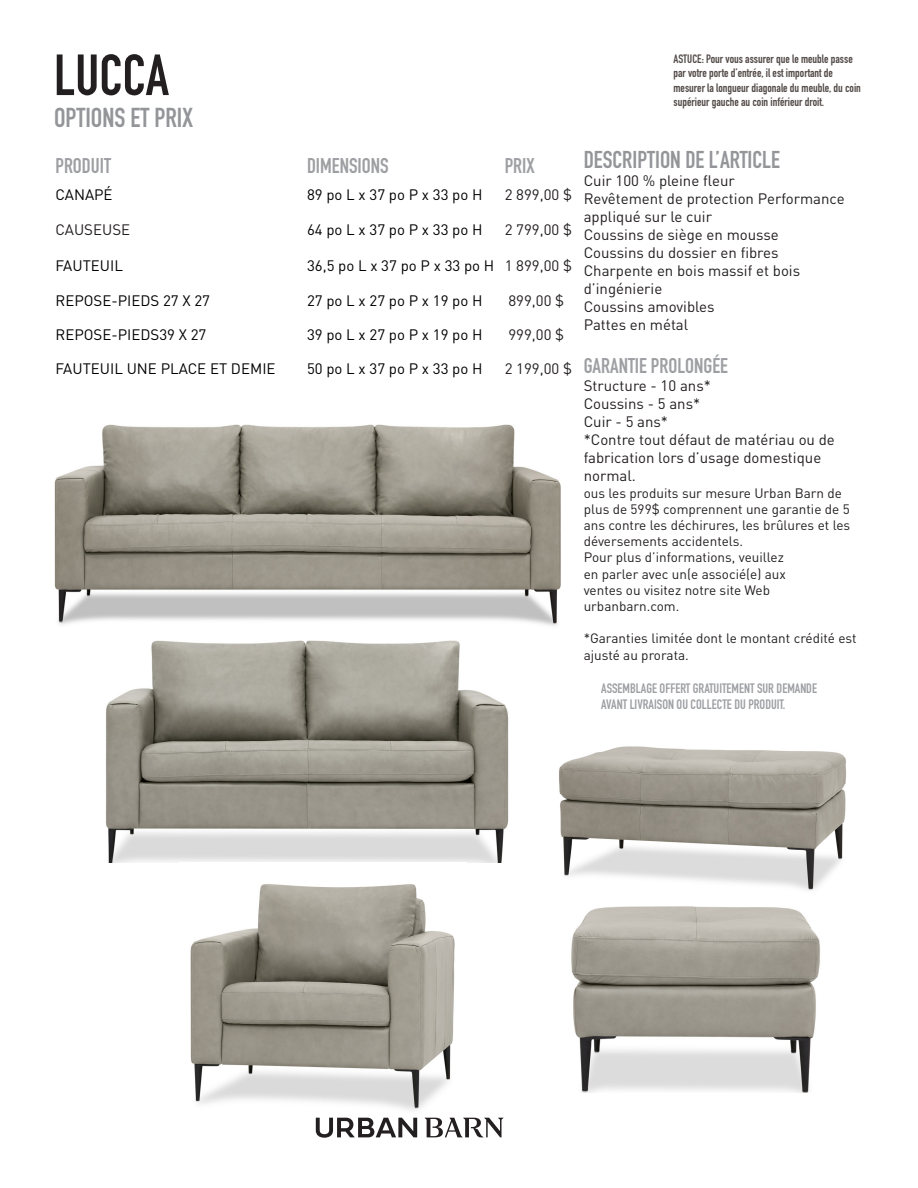
<style>
.page{position:relative;width:918px;height:1188px;background:#fff}
.page>*{position:absolute;margin:0;border:0;box-sizing:border-box;transform-origin:0 0}
.t1{font:57px "DIN Engschrift Std";color:#231f20}
.t2{font:27px "DIN Engschrift Std";color:#939598}
.t3{font:24px "DIN Engschrift Std";color:#939598}
.t4{font:21px "DIN Engschrift Std";color:#9d9fa2}
.t5{font:15px/18px "DINOT";color:#231f20}
.t6{font:15px "DINOT";color:#000}
.t7{font:13.5px/16.2px "DINOT";color:#231f20}
.t8{font:13.5px/16.2px "DIN Engschrift Std";color:#9d9fa2}
.Grade{font:12px/14.4px "DIN Engschrift Std";color:#524a47}
</style>
<div class="page">
<img style="left:54px;top:424px;width:507px;height:202px">
<img style="left:105px;top:640px;width:404px;height:223px">
<img style="left:190px;top:884px;width:276px;height:234px">
<img style="left:571px;top:906px;width:249px;height:186px">
<img style="left:559px;top:746px;width:288px;height:144px">
<svg style="left:316px;top:1118px;width:101px;height:20px"></svg>
<svg style="left:425px;top:1118px;width:79px;height:19px"></svg>
<p class="t1" style="left:54px;top:42px;width:116px">LUCCA</p>
<p class="t2" style="left:54px;top:101px;width:140px">OPTIONS ET PRIX</p>
<p class="t4" style="left:56px;top:153px;width:57px">PRODUIT</p>
<p class="t4" style="left:307px;top:153px;width:83px">DIMENSIONS</p>
<p class="t4" style="left:505px;top:153px;width:31px">PRIX</p>
<p class="t6" style="left:56px;top:185px;width:59px">CANAPÉ</p>
<p class="t6" style="left:307px;top:185px;width:177px">89 po L x 37 po P x 33 po H</p>
<p class="t5" style="left:505px;top:185px;width:69px">2 899,00 $</p>
<p class="t5" style="left:56px;top:220px;width:76px">CAUSEUSE</p>
<p class="t6" style="left:307px;top:220px;width:177px">64 po L x 37 po P x 33 po H</p>
<p class="t5" style="left:505px;top:220px;width:69px">2 799,00 $</p>
<p class="t6" style="left:56px;top:256px;width:69px">FAUTEUIL</p>
<p class="t6" style="left:307px;top:256px;width:189px">36,5 po L x 37 po P x 33 po H</p>
<p class="t5" style="left:505px;top:256px;width:69px">1 899,00 $</p>
<p class="t6" style="left:56px;top:290px;width:156px">REPOSE-PIEDS 27 X 27</p>
<p class="t6" style="left:307px;top:290px;width:177px">27 po L x 27 po P x 19 po H</p>
<p class="t5" style="left:508px;top:291px;width:57px">899,00 $</p>
<p class="t6" style="left:56px;top:324px;width:152px">REPOSE-PIEDS39 X 27</p>
<p class="t6" style="left:307px;top:324px;width:177px">39 po L x 27 po P x 19 po H</p>
<p class="t5" style="left:508px;top:325px;width:57px">999,00 $</p>
<p class="t6" style="left:56px;top:358px;width:222px">FAUTEUIL UNE PLACE ET DEMIE</p>
<p class="t6" style="left:307px;top:358px;width:177px">50 po L x 37 po P x 33 po H</p>
<p class="t5" style="left:505px;top:359px;width:69px">2 199,00 $</p>
<p class="Grade" style="left:674px;top:52px;width:189px">ASTUCE: Pour vous assurer que le meuble passe par votre porte d’entrée, il est important de mesurer la longueur diagonale du meuble, du coin supérieur gauche au coin inférieur droit.</p>
<p class="t3" style="left:584px;top:146px;width:198px">DESCRIPTION DE L’ARTICLE</p>
<p class="t5" style="left:584px;top:171px;width:153px">Cuir 100 % pleine fleur</p>
<p class="t5" style="left:584px;top:189px;width:262px">Revêtement de protection Performance appliqué sur le cuir</p>
<p class="t5" style="left:584px;top:225px;width:197px">Coussins de siège en mousse</p>
<p class="t5" style="left:584px;top:243px;width:196px">Coussins du dossier en fibres</p>
<p class="t5" style="left:584px;top:261px;width:218px">Charpente en bois massif et bois d’ingénierie</p>
<p class="t5" style="left:584px;top:297px;width:132px">Coussins amovibles</p>
<p class="t5" style="left:584px;top:315px;width:106px">Pattes en métal</p>
<p class="t4" style="left:584px;top:354px;width:146px">GARANTIE PROLONGÉE</p>
<p class="t5" style="left:584px;top:376px;width:129px">Structure - 10 ans*</p>
<p class="t5" style="left:584px;top:394px;width:118px">Coussins - 5 ans*</p>
<p class="t5" style="left:584px;top:412px;width:86px">Cuir - 5 ans*</p>
<p class="t5" style="left:584px;top:430px;width:253px">*Contre tout défaut de matériau ou de fabrication lors d’usage domestique normal.</p>
<p class="t7" style="left:584px;top:484px;width:268px">ous les produits sur mesure Urban Barn de plus de 599$ comprennent une garantie de 5 ans contre les déchirures, les brûlures et les déversements accidentels.</p>
<p class="t7" style="left:584px;top:549px;width:202px">Pour plus d’informations, veuillez</p>
<p class="t7" style="left:584px;top:565px;width:204px">en parler avec un(e associé(e) aux</p>
<p class="t7" style="left:584px;top:581px;width:188px">ventes ou visitez notre site Web</p>
<p class="t7" style="left:584px;top:598px;width:97px">urbanbarn.com.</p>
<p class="t7" style="left:584px;top:630px;width:274px">*Garanties limitée dont le montant crédité est ajusté au prorata.</p>
<p class="t8" style="left:601px;top:680px;width:217px">ASSEMBLAGE OFFERT GRATUITEMENT SUR DEMANDE<br>AVANT LIVRAISON OU COLLECTE DU PRODUIT.</p>
</div>
